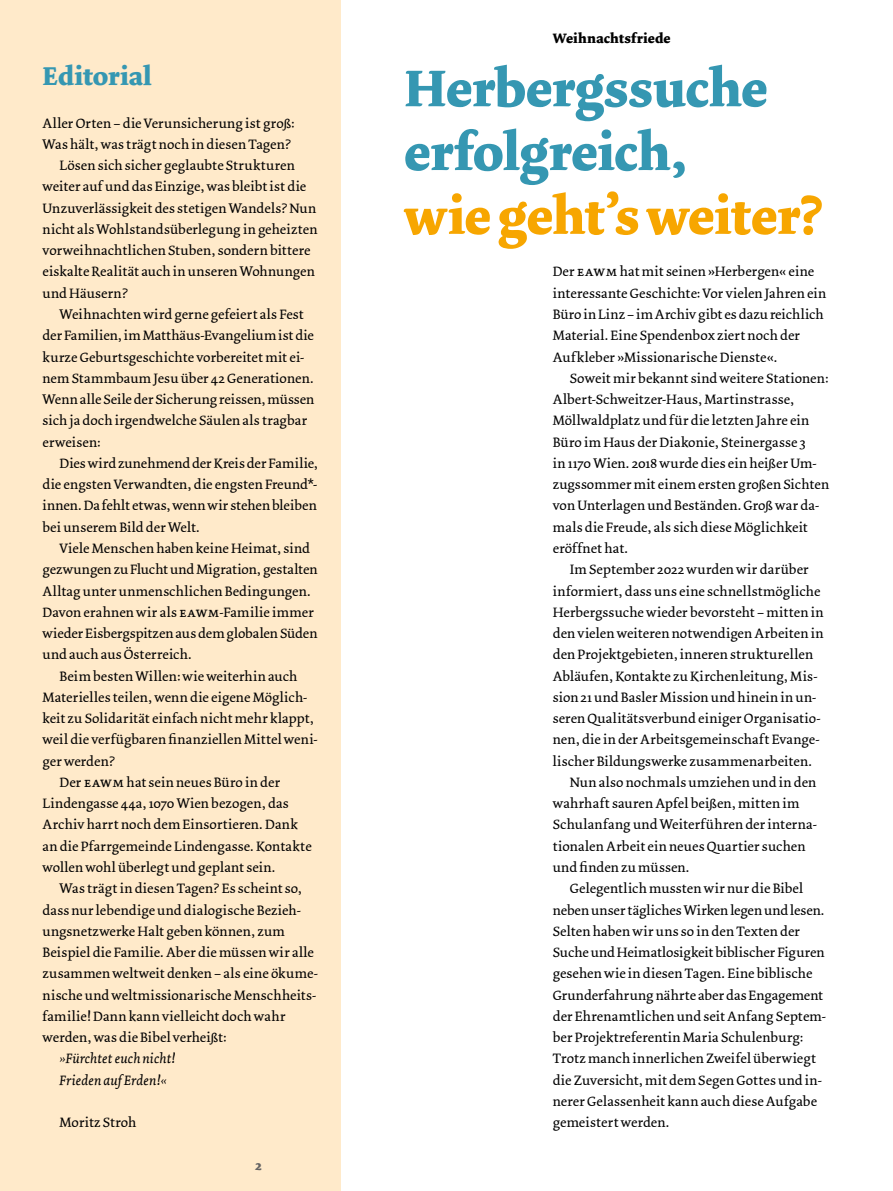
<style>
.page{position:relative;width:893px;height:1191px;background:#fff}
.page>*{position:absolute;margin:0;border:0;box-sizing:border-box;transform-origin:0 0}
.t1{font:700 54px/63.8px "Dolly";letter-spacing:-.005em;color:#3597b2}
.t2{font:700 54px "Dolly";letter-spacing:-.015em;color:#f7a600}
.t3{font:700 27px "Dolly";letter-spacing:.01em;color:#3597b2}
.t4{font:14.25px/21.3px "Dolly";letter-spacing:.01em;color:#000}
.t5{font:italic 14.25px/21.3px "Dolly";letter-spacing:.005em;color:#000}
.t6{font:700 14.25px "Dolly";letter-spacing:.015em;color:#000}
.t7{font:700 14.25px "Dolly";color:#646363}
.s1{font-family:"Dolly Small Caps"}
</style>
<div class="page">
<div style="left:0;top:0;width:340px;height:1191px;background:#ffeaca"></div>
<h2 class="t3" style="left:43px;top:59px;width:111px">Editorial</h2>
<p class="t4" style="left:43px;top:112px;width:254px">Aller Orten – die Verunsicherung ist groß:</p>
<p class="t4" style="left:43px;top:134px;width:250px">Was hält, was trägt noch in diesen Tagen?</p>
<p class="t4" style="left:60px;top:155px;width:237px">Lösen sich sicher geglaubte Strukturen</p>
<p class="t4" style="left:43px;top:176px;width:265px">weiter auf und das Einzige, was bleibt ist die</p>
<p class="t4" style="left:43px;top:198px;width:275px">Unzuverlässigkeit des stetigen Wandels? Nun</p>
<p class="t4" style="left:43px;top:219px;width:276px">nicht als Wohlstandsüberlegung in geheizten</p>
<p class="t4" style="left:43px;top:240px;width:269px">vorweihnachtlichen Stuben, sondern bittere</p>
<p class="t4" style="left:43px;top:261px;width:274px">eiskalte Realität auch in unseren Wohnungen</p>
<p class="t4" style="left:43px;top:283px;width:87px">und Häusern?</p>
<p class="t4" style="left:60px;top:304px;width:246px">Weihnachten wird gerne gefeiert als Fest</p>
<p class="t4" style="left:43px;top:325px;width:273px">der Familien, im Matthäus-Evangelium ist die</p>
<p class="t4" style="left:43px;top:346px;width:264px">kurze Geburtsgeschichte vorbereitet mit ei-</p>
<p class="t4" style="left:43px;top:368px;width:273px">nem Stammbaum Jesu über 42 Generationen.</p>
<p class="t4" style="left:43px;top:389px;width:273px">Wenn alle Seile der Sicherung reissen, müssen</p>
<p class="t4" style="left:43px;top:410px;width:266px">sich ja doch irgendwelche Säulen als tragbar</p>
<p class="t4" style="left:43px;top:431px;width:60px">erweisen:</p>
<p class="t4" style="left:60px;top:453px;width:260px">Dies wird zunehmend der Kreis der Familie,</p>
<p class="t4" style="left:43px;top:474px;width:277px">die engsten Verwandten, die engsten Freund*-</p>
<p class="t4" style="left:43px;top:495px;width:276px">innen. Da fehlt etwas, wenn wir stehen bleiben</p>
<p class="t4" style="left:43px;top:516px;width:159px">bei unserem Bild der Welt.</p>
<p class="t4" style="left:60px;top:538px;width:252px">Viele Menschen haben keine Heimat, sind</p>
<p class="t4" style="left:43px;top:559px;width:277px">gezwungen zu Flucht und Migration, gestalten</p>
<p class="t4" style="left:43px;top:580px;width:270px">Alltag unter unmenschlichen Bedingungen.</p>
<p class="t4" style="left:43px;top:602px;width:273px">Davon erahnen wir als <span class="s1">eawm</span>-Familie immer</p>
<p class="t4" style="left:43px;top:623px;width:276px">wieder Eisbergspitzen aus dem globalen Süden</p>
<p class="t4" style="left:43px;top:644px;width:151px">und auch aus Österreich.</p>
<p class="t4" style="left:60px;top:665px;width:239px">Beim besten Willen: wie weiterhin auch</p>
<p class="t4" style="left:43px;top:687px;width:266px">Materielles teilen, wenn die eigene Möglich-</p>
<p class="t4" style="left:43px;top:708px;width:273px">keit zu Solidarität einfach nicht mehr klappt,</p>
<p class="t4" style="left:43px;top:729px;width:277px">weil die verfügbaren finanziellen Mittel weni-</p>
<p class="t4" style="left:43px;top:750px;width:74px">ger werden?</p>
<p class="t4" style="left:60px;top:772px;width:222px">Der <span class="s1">eawm</span> hat sein neues Büro in der</p>
<p class="t4" style="left:43px;top:793px;width:248px">Lindengasse 44a, 1070 Wien bezogen, das</p>
<p class="t4" style="left:43px;top:814px;width:257px">Archiv harrt noch dem Einsortieren. Dank</p>
<p class="t4" style="left:43px;top:835px;width:271px">an die Pfarrgemeinde Lindengasse. Kontakte</p>
<p class="t4" style="left:43px;top:857px;width:235px">wollen wohl überlegt und geplant sein.</p>
<p class="t4" style="left:60px;top:878px;width:244px">Was trägt in diesen Tagen? Es scheint so,</p>
<p class="t4" style="left:43px;top:899px;width:259px">dass nur lebendige und dialogische Bezieh-</p>
<p class="t4" style="left:43px;top:920px;width:244px">ungsnetzwerke Halt geben können, zum</p>
<p class="t4" style="left:43px;top:942px;width:273px">Beispiel die Familie. Aber die müssen wir alle</p>
<p class="t4" style="left:43px;top:963px;width:277px">zusammen weltweit denken – als eine ökume-</p>
<p class="t4" style="left:43px;top:984px;width:276px">nische und weltmissionarische Menschheits-</p>
<p class="t4" style="left:43px;top:1005px;width:244px">familie! Dann kann vielleicht doch wahr</p>
<p class="t4" style="left:43px;top:1027px;width:185px">werden, was die Bibel verheißt:</p>
<p class="t5" style="left:60px;top:1048px;width:118px">»Fürchtet euch nicht!<br>Frieden auf Erden!«</p>
<p class="t4" style="left:60px;top:1112px;width:78px">Moritz Stroh</p>
<p class="t7" style="left:255px;top:1156px;width:8px">2</p>
<p class="t6" style="left:553px;top:29px;width:119px">Weihnachtsfriede</p>
<h1 class="t1" style="left:404px;top:57px;width:365px">Herbergssuche erfolgreich,</h1>
<h1 class="t2" style="left:404px;top:182px;width:423px">wie geht’s weiter?</h1>
<p class="t4" style="left:553px;top:261px;width:275px">Der <span class="s1">eawm</span> hat mit seinen »Herbergen« eine interessante Geschichte: Vor vielen Jahren ein Büro in Linz – im Archiv gibt es dazu reichlich Material. Eine Spendenbox ziert noch der Aufkleber »Missionarische Dienste«.</p>
<p class="t4" style="left:553px;top:368px;width:278px;text-indent:17px">Soweit mir bekannt sind weitere Stationen:<br>Albert-Schweitzer-Haus, Martinstrasse, Möllwaldplatz und für die letzten Jahre ein Büro im Haus der Diakonie, Steinergasse 3<br>in 1170 Wien. 2018 wurde dies ein heißer Um&shy;zugssommer mit einem ersten großen Sichten von Unterlagen und Beständen. Groß war da&shy;mals die Freude, als sich diese Möglichkeit eröffnet hat.</p>
<p class="t4" style="left:570px;top:559px;width:240px">Im September 2022 wurden wir darüber</p>
<p class="t4" style="left:553px;top:580px;width:269px">informiert, dass uns eine schnellstmögliche</p>
<p class="t4" style="left:553px;top:601px;width:272px">Herbergssuche wieder bevorsteht – mitten in</p>
<p class="t4" style="left:553px;top:623px;width:272px">den vielen weiteren notwendigen Arbeiten in</p>
<p class="t4" style="left:553px;top:644px;width:262px">den Projektgebieten, inneren strukturellen</p>
<p class="t4" style="left:553px;top:665px;width:267px">Abläufen, Kontakte zu Kirchenleitung, Mis-</p>
<p class="t4" style="left:553px;top:687px;width:265px">sion21 und Basler Mission und hinein in un-</p>
<p class="t4" style="left:553px;top:708px;width:269px">seren Qualitätsverbund einiger Organisatio-</p>
<p class="t4" style="left:553px;top:729px;width:269px">nen, die in der Arbeitsgemeinschaft Evange-</p>
<p class="t4" style="left:553px;top:750px;width:261px">lischer Bildungswerke zusammenarbeiten.</p>
<p class="t4" style="left:570px;top:772px;width:248px">Nun also nochmals umziehen und in den</p>
<p class="t4" style="left:553px;top:793px;width:248px">wahrhaft sauren Apfel beißen, mitten im</p>
<p class="t4" style="left:553px;top:814px;width:266px">Schulanfang und Weiterführen der interna-</p>
<p class="t4" style="left:553px;top:835px;width:254px">tionalen Arbeit ein neues Quartier suchen</p>
<p class="t4" style="left:553px;top:857px;width:138px">und finden zu müssen.</p>
<p class="t4" style="left:570px;top:878px;width:235px">Gelegentlich mussten wir nur die Bibel</p>
<p class="t4" style="left:553px;top:899px;width:273px">neben unser tägliches Wirken legen und lesen.</p>
<p class="t4" style="left:553px;top:920px;width:249px">Selten haben wir uns so in den Texten der</p>
<p class="t4" style="left:553px;top:942px;width:273px">Suche und Heimatlosigkeit biblischer Figuren</p>
<p class="t4" style="left:553px;top:963px;width:261px">gesehen wie in diesen Tagen. Eine biblische</p>
<p class="t4" style="left:553px;top:984px;width:272px">Grunderfahrung nährte aber das Engagement</p>
<p class="t4" style="left:553px;top:1005px;width:274px">der Ehrenamtlichen und seit Anfang Septem-</p>
<p class="t4" style="left:553px;top:1027px;width:252px">ber Projektreferentin Maria Schulenburg:</p>
<p class="t4" style="left:553px;top:1048px;width:265px">Trotz manch innerlichen Zweifel überwiegt</p>
<p class="t4" style="left:553px;top:1069px;width:271px">die Zuversicht, mit dem Segen Gottes und in-</p>
<p class="t4" style="left:553px;top:1090px;width:266px">nerer Gelassenheit kann auch diese Aufgabe</p>
<p class="t4" style="left:553px;top:1112px;width:118px">gemeistert werden.</p>
</div>
